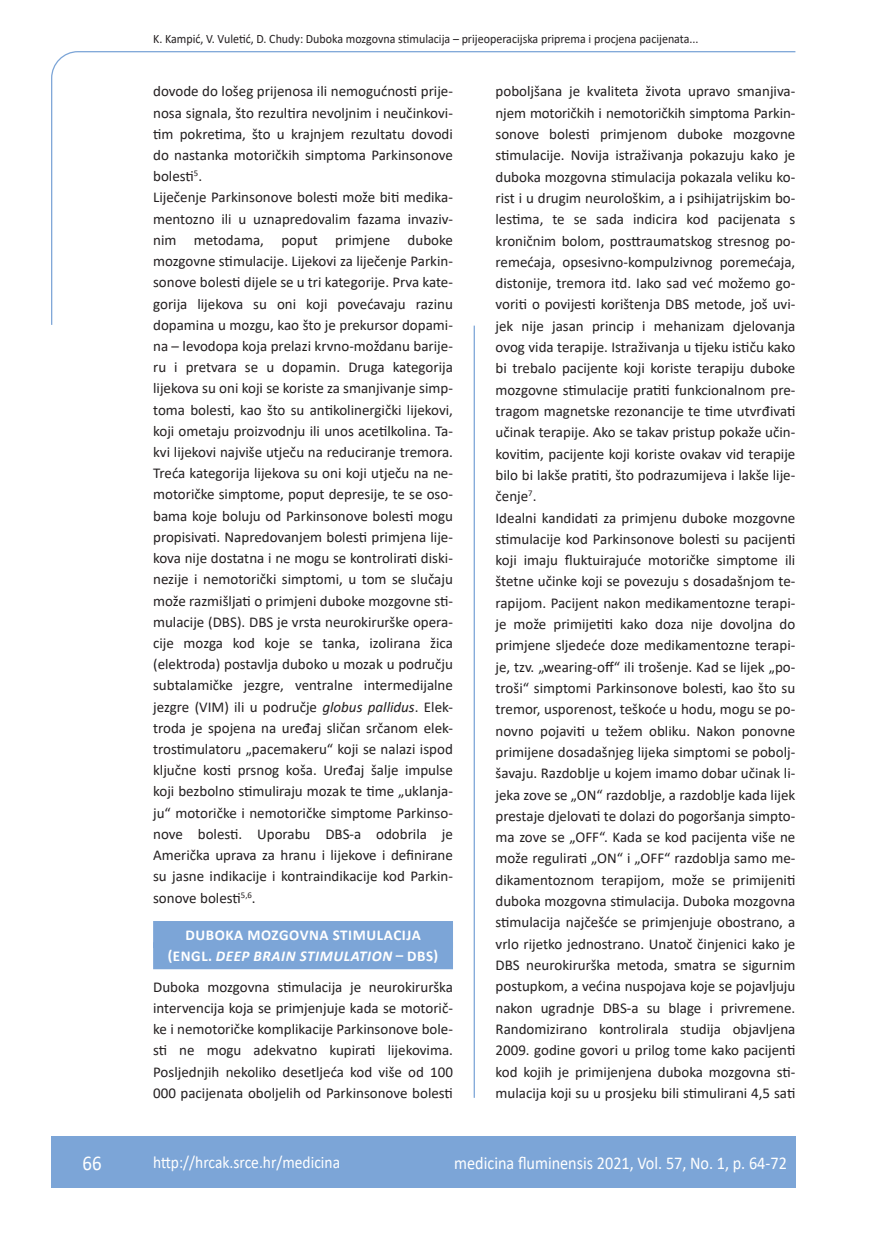
<style>
.page{position:relative;width:872px;height:1234px;background:#fff}
.page>*{position:absolute;margin:0;border:0;box-sizing:border-box;transform-origin:0 0}
.t1{font:21px "Calibri";color:#fff;scale:.9 1}
.t2{font:18px "Calibri";color:#fff;scale:.9 1}
.t3{font:17.25px "Calibri";color:#fff;scale:.9 1}
.osnovni_tekst{font:15px/21.3px "Calibri";color:#231f20;text-align:justify}
.naslov_ruler{font:italic 700 15px "Calibri";letter-spacing:.04em;color:#fff}
.naslov_ruler-2{font:700 15px "Calibri";letter-spacing:.04em;color:#fff}
.glava{font:12.75px "Calibri";color:#231f20;scale:.94 1}
.s1{font-style:italic}
.s2{font-style:normal}
</style>
<div class="page">
<svg style="left:51px;top:51px;width:745px;height:274px"></svg>
<hr style="left:473px;top:325px;width:2px;height:772px;background:#7ca5d7">
<div style="left:51px;top:1135px;width:744px;height:51px;background:#7ca5d7"></div>
<div style="left:153px;top:920px;width:300px;height:27px;background:#7ca5d7"></div>
<div style="left:153px;top:942px;width:300px;height:27px;background:#7ca5d7"></div>
<p class="glava" style="left:153px;top:29px;width:582px">K. Kampić, V. Vuletić, D. Chudy: Duboka mozgovna stimulacija – prijeoperacijska priprema i procjena pacijenata...</p>
<p class="osnovni_tekst" style="left:153px;top:80px;width:301px">dovode do lošeg prijenosa ili nemogućnosti prije&shy;nosa signala, što rezultira nevoljnim i neučinkovi&shy;tim pokretima, što u krajnjem rezultatu dovodi do nastanka motoričkih simptoma Parkinsonove bolesti<sup>5</sup>.</p>
<p class="osnovni_tekst" style="left:153px;top:186px;width:301px">Liječenje Parkinsonove bolesti može biti medika&shy;mentozno ili u uznapredovalim fazama invaziv&shy;nim metodama, poput primjene duboke mozgovne stimulacije. Lijekovi za liječenje Parkin&shy;sonove bolesti dijele se u tri kategorije. Prva kate&shy;gorija lijekova su oni koji povećavaju razinu dopamina u mozgu, kao što je prekursor dopami&shy;na – levodopa koja prelazi krvno-moždanu barije&shy;ru i pretvara se u dopamin. Druga kategorija lijekova su oni koji se koriste za smanjivanje simp&shy;toma bolesti, kao što su antikolinergički lijekovi, koji ometaju proizvodnju ili unos acetilkolina. Ta&shy;kvi lijekovi najviše utječu na reduciranje tremora.<br>Treća kategorija lijekova su oni koji utječu na ne&shy;motoričke simptome, poput depresije, te se oso&shy;bama koje boluju od Parkinsonove bolesti mogu propisivati. Napredovanjem bolesti primjena lije&shy;kova nije dostatna i ne mogu se kontrolirati diski&shy;nezije i nemotorički simptomi, u tom se slučaju može razmišljati o primjeni duboke mozgovne sti&shy;mulacije (DBS). DBS je vrsta neurokirurške opera&shy;cije mozga kod koje se tanka, izolirana žica (elektroda) postavlja duboko u mozak u području subtalamičke jezgre, ventralne intermedijalne jezgre (VIM) ili u područje <span class="s1">globus pallidus</span>. Elek&shy;troda je spojena na uređaj sličan srčanom elek&shy;trostimulatoru „pacemakeru“ koji se nalazi ispod ključne kosti prsnog koša. Uređaj šalje impulse koji bezbolno stimuliraju mozak te time „uklanja&shy;ju“ motoričke i nemotoričke simptome Parkinso&shy;nove bolesti. Uporabu DBS-a odobrila je Američka uprava za hranu i lijekove i definirane su jasne indikacije i kontraindikacije kod Parkin&shy;sonove bolesti<sup>5,6</sup>.</p>
<p class="naslov_ruler-2" style="left:185px;top:924px;width:237px">DUBOKA MOZGOVNA STIMULACIJA</p>
<p class="naslov_ruler" style="left:168px;top:945px;width:272px"><span class="s2">(ENGL.</span> DEEP BRAIN STIMULATION <span class="s2">– DBS)</span></p>
<p class="osnovni_tekst" style="left:153px;top:975px;width:301px">Duboka mozgovna stimulacija je neurokirurška intervencija koja se primjenjuje kada se motorič&shy;ke i nemotoričke komplikacije Parkinsonove bole&shy;sti ne mogu adekvatno kupirati lijekovima.<br>Posljednjih nekoliko desetljeća kod više od 100<br>000 pacijenata oboljelih od Parkinsonove bolesti</p>
<p class="osnovni_tekst" style="left:495px;top:80px;width:301px">poboljšana je kvaliteta života upravo smanjiva&shy;njem motoričkih i nemotoričkih simptoma Parkin&shy;sonove bolesti primjenom duboke mozgovne stimulacije. Novija istraživanja pokazuju kako je duboka mozgovna stimulacija pokazala veliku ko&shy;rist i u drugim neurološkim, a i psihijatrijskim bo&shy;lestima, te se sada indicira kod pacijenata s kroničnim bolom, posttraumatskog stresnog po&shy;remećaja, opsesivno-kompulzivnog poremećaja, distonije, tremora itd. Iako sad već možemo go&shy;voriti o povijesti korištenja DBS metode, još uvi&shy;jek nije jasan princip i mehanizam djelovanja ovog vida terapije. Istraživanja u tijeku ističu kako bi trebalo pacijente koji koriste terapiju duboke mozgovne stimulacije pratiti funkcionalnom pre&shy;tragom magnetske rezonancije te time utvrđivati učinak terapije. Ako se takav pristup pokaže učin&shy;kovitim, pacijente koji koriste ovakav vid terapije bilo bi lakše pratiti, što podrazumijeva i lakše lije&shy;čenje<sup>7</sup>.</p>
<p class="osnovni_tekst" style="left:495px;top:506px;width:301px">Idealni kandidati za primjenu duboke mozgovne stimulacije kod Parkinsonove bolesti su pacijenti koji imaju fluktuirajuće motoričke simptome ili štetne učinke koji se povezuju s dosadašnjom te&shy;rapijom. Pacijent nakon medikamentozne terapi&shy;je može primijetiti kako doza nije dovoljna do primjene sljedeće doze medikamentozne terapi&shy;je, tzv. „wearing-off“ ili trošenje. Kad se lijek „po&shy;troši“ simptomi Parkinsonove bolesti, kao što su tremor, usporenost, teškoće u hodu, mogu se po&shy;novno pojaviti u težem obliku. Nakon ponovne primijene dosadašnjeg lijeka simptomi se pobolj&shy;šavaju. Razdoblje u kojem imamo dobar učinak li&shy;jeka zove se „ON“ razdoblje, a razdoblje kada lijek prestaje djelovati te dolazi do pogoršanja simpto&shy;ma zove se „OFF“. Kada se kod pacijenta više ne može regulirati „ON“ i „OFF“ razdoblja samo me&shy;dikamentoznom terapijom, može se primijeniti duboka mozgovna stimulacija. Duboka mozgovna stimulacija najčešće se primjenjuje obostrano, a vrlo rijetko jednostrano. Unatoč činjenici kako je DBS neurokirurška metoda, smatra se sigurnim postupkom, a većina nuspojava koje se pojavljuju nakon ugradnje DBS-a su blage i privremene.<br>Randomizirano kontrolirala studija objavljena 2009. godine govori u prilog tome kako pacijenti kod kojih je primijenjena duboka mozgovna sti&shy;mulacija koji su u prosjeku bili stimulirani 4,5 sati</p>
<p class="t1" style="left:82px;top:1147px;width:23px">66</p>
<p class="t3" style="left:153px;top:1149px;width:209px">http://hrcak.srce.hr/medicina</p>
<p class="t2" style="left:454px;top:1149px;width:371px">medicina fluminensis 2021, Vol. 57, No. 1, p. 64-72</p>
</div>
